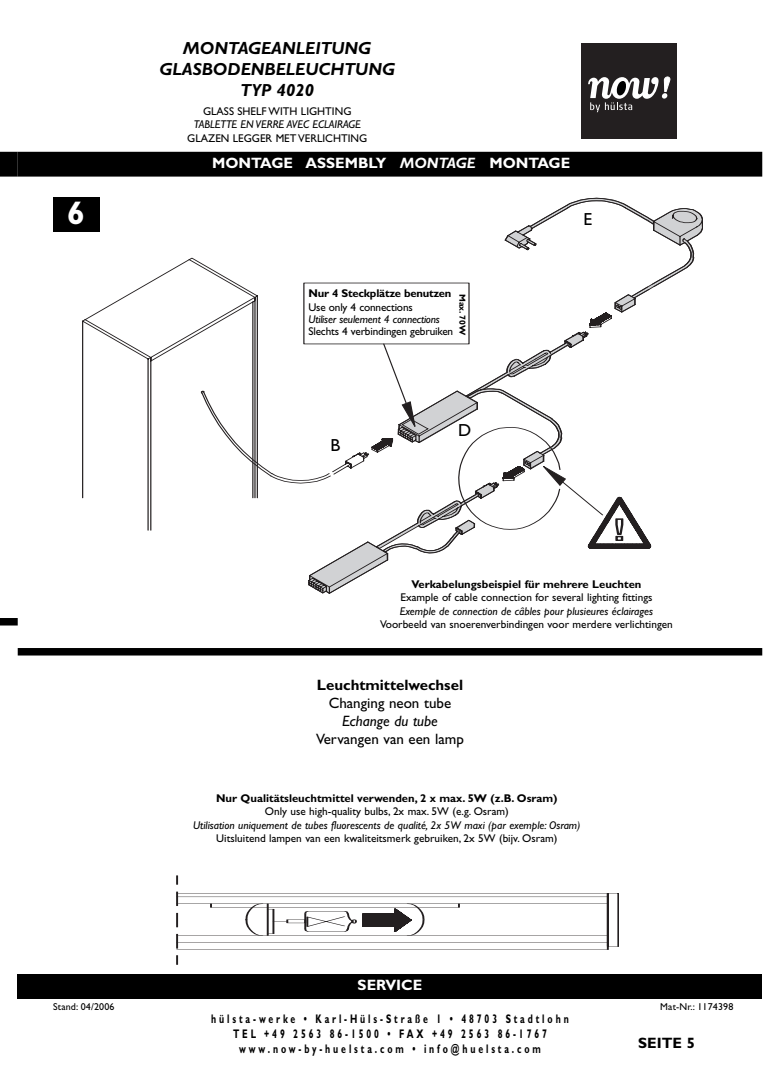
<style>
.page{position:relative;width:780px;height:1088px;background:#fff}
.page>*{position:absolute;margin:0;border:0;box-sizing:border-box;transform-origin:0 0}
.t1{font:700 32.38px "Gill Sans";color:#fff}
.t2{font:italic 700 17.5px/21px "Gill Sans";color:#000;text-align:center}
.t3{font:17.5px "Gill Sans";color:#000}
.t4{font:700 15px "Gill Sans";color:#fff}
.t5{font:15px "Gill Sans";color:#000}
.t6{font:700 15px "Gill Sans";color:#000}
.t7{font:italic 700 15px "Gill Sans";color:#fff}
.t8{font:italic 15px "Gill Sans";color:#000}
.t9{font:700 12.5px/15px "Gill Sans";letter-spacing:.33em;color:#000;text-align:center;scale:.7 1}
.t10{font:11.25px "Gill Sans";color:#000}
.t11{font:italic 11.25px "Gill Sans";color:#000}
.t12{font:700 11.25px "Gill Sans";color:#000}
.t13{font:10px "Gill Sans";letter-spacing:.015em;color:#000}
.t14{font:700 8.75px "Gill Sans";color:#000}
.s1{font-style:italic}
.s2{font-style:normal}
</style>
<div class="page">
<div style="left:53px;top:197px;width:46px;height:35px;background:#000"></div>
<div style="left:18px;top:152px;width:744px;height:25px;background:#000"></div>
<div style="left:0;top:618px;width:18px;height:7px;background:#000"></div>
<div style="left:18px;top:648px;width:744px;height:7px;background:#000"></div>
<div style="left:0;top:152px;width:18px;height:25px;background:#000"></div>
<div style="left:18px;top:974px;width:744px;height:25px;background:#000"></div>
<svg style="left:259px;top:198px;width:444px;height:396px"></svg>
<svg style="left:82px;top:257px;width:177px;height:274px"></svg>
<hr style="left:177px;top:893px;width:430px;height:1px;background:#231f20">
<hr style="left:177px;top:949px;width:430px;height:1px;background:#231f20">
<hr style="left:177px;top:942px;width:430px;height:1px;background:#231f20">
<hr style="left:177px;top:896px;width:430px;height:1px;background:#231f20">
<hr style="left:177px;top:903px;width:430px;height:1px;background:#231f20">
<hr style="left:177px;top:935px;width:430px;height:1px;background:#231f20">
<hr style="left:618px;top:893px;width:1px;height:53px;background:#231f20">
<hr style="left:607px;top:893px;width:1px;height:56px;background:#231f20">
<hr style="left:211px;top:907px;width:248px;height:1px;background:#231f20">
<svg style="left:177px;top:875px;width:248px;height:90px"></svg>
<div style="left:326px;top:436px;width:19px;height:22px;background:#fff"></div>
<div style="left:581px;top:43px;width:95px;height:96px;background:#231f20"></div>
<svg style="left:588px;top:77px;width:82px;height:35px"></svg>
<h1 class="t1" style="left:67px;top:201px;width:19px">6</h1>
<h2 class="t2" style="left:159px;top:40px;width:237px">MONTAGEANLEITUNG<br>GLASBODENBELEUCHTUNG<br>TYP 4020</h2>
<p class="t10" style="left:203px;top:106px;width:150px">GLASS SHELF WITH LIGHTING</p>
<p class="t11" style="left:194px;top:120px;width:168px">TABLETTE EN VERRE AVEC ECLAIRAGE</p>
<p class="t10" style="left:187px;top:133px;width:181px">GLAZEN LEGGER MET VERLICHTING</p>
<h3 class="t4" style="left:118px;top:157px;width:252px">GESAMTÜBERSICHT SUMMARY</h3>
<h3 class="t4" style="left:212px;top:157px;width:281px">MONTAGE ASSEMBLY <span class="s1">VUE GENERALE</span></h3>
<h3 class="t7" style="left:400px;top:157px;width:171px">MONTAGE <span class="s2">MONTAGE</span></h3>
<h2 class="t3" style="left:583px;top:213px;width:10px">E</h2>
<p class="t12" style="left:308px;top:289px;width:145px">Nur 4 Steckplätze benutzen</p>
<p class="t10" style="left:308px;top:303px;width:106px">Use only 4 connections</p>
<p class="t11" style="left:308px;top:315px;width:133px">Utiliser seulement 4 connections</p>
<p class="t10" style="left:308px;top:327px;width:146px">Slechts 4 verbindingen gebruiken</p>
<p class="t14" style="left:466px;top:294px;width:43px;rotate:90deg">Max. 70W</p>
<h2 class="t3" style="left:330px;top:439px;width:11px">B</h2>
<h2 class="t3" style="left:458px;top:423px;width:15px">D</h2>
<p class="t12" style="left:411px;top:580px;width:231px">Verkabelungsbeispiel für mehrere Leuchten</p>
<p class="t10" style="left:400px;top:593px;width:253px">Example of cable connection for several lighting fittings</p>
<p class="t11" style="left:400px;top:607px;width:255px">Exemple de connection de câbles pour plusieures éclairages</p>
<p class="t10" style="left:380px;top:620px;width:294px">Voorbeeld van snoerenverbindingen voor merdere verlichtingen</p>
<h3 class="t6" style="left:317px;top:679px;width:148px">Leuchtmittelwechsel</h3>
<h3 class="t5" style="left:329px;top:697px;width:124px">Changing neon tube</h3>
<h3 class="t8" style="left:342px;top:715px;width:97px">Echange du tube</h3>
<h3 class="t5" style="left:316px;top:733px;width:149px">Vervangen van een lamp</h3>
<p class="t12" style="left:216px;top:793px;width:343px">Nur Qualitätsleuchtmittel verwenden, 2 x max. 5W (z.B. Osram)</p>
<p class="t10" style="left:265px;top:807px;width:245px">Only use high-quality bulbs, 2x max. 5W (e.g. Osram)</p>
<p class="t11" style="left:193px;top:820px;width:389px">Utilisation uniquement de tubes fluorescents de qualité, 2x 5W maxi (par exemple: Osram)</p>
<p class="t10" style="left:216px;top:834px;width:342px">Uitsluitend lampen van een kwaliteitsmerk gebruiken, 2x 5W (bijv. Osram)</p>
<h3 class="t4" style="left:357px;top:979px;width:66px">SERVICE</h3>
<p class="t9" style="left:211px;top:1012px;width:512px">hülsta-werke • Karl-Hüls-Straße 1 • 48703 Stadtlohn<br>TEL +49 2563 86-1500 • FAX +49 2563 86-1767 www.now-by-huelsta.com • info@huelsta.com</p>
<p class="t13" style="left:53px;top:1002px;width:63px">Stand: 04/2006</p>
<p class="t13" style="left:660px;top:1002px;width:75px">Mat-Nr.: 1174398</p>
<h3 class="t6" style="left:638px;top:1037px;width:58px">SEITE 5</h3>
</div>
